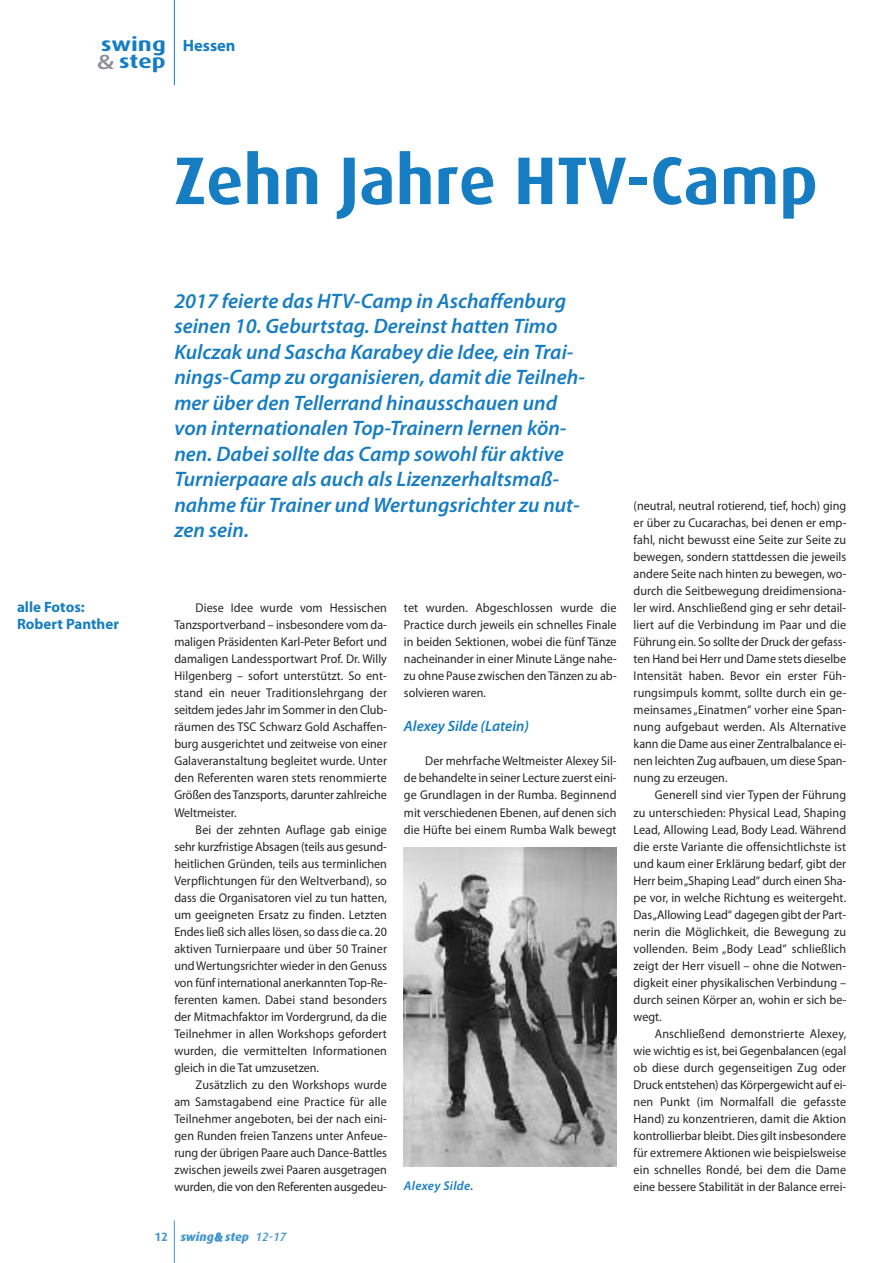
<style>
.page{position:relative;width:893px;height:1263px;background:#fff}
.page>*{position:absolute;margin:0;border:0;box-sizing:border-box;transform-origin:0 0}
.t1{font:700 67.5px "Dax";color:#177dc2}
.t2{font:italic 600 21px/25.5px "Myriad Pro";color:#177dc2}
.t3{font:700 19.5px/16.5px "Dax";color:#177dc2;scale:1.25 1}
.t4{font:700 16.5px "Myriad Pro";color:#177dc2}
.t5{font:700 15px/17px "Myriad Pro";color:#177dc2}
.t6{font:italic 600 15px "Myriad Pro";color:#177dc2}
.t7{font:12.75px/17px "Myriad Pro";color:#272526;text-align:justify;scale:.95 1}
.t8{font:italic 600 12.75px "Myriad Pro";letter-spacing:.025em;color:#177dc2}
.t9{font:italic 800 12px "Dax";color:#4697ce}
.s1{font-family:"Myriad Pro";font-weight:600;font-size:21px;color:#909295}
.s2{font-weight:700;font-style:normal}
.s3{font-family:"Myriad Pro";font-weight:600}
.s4{font-weight:500}
</style>
<div class="page">
<hr style="left:174px;top:1220px;width:1px;height:43px;background:#4697ce">
<hr style="left:174px;top:0;width:1px;height:85px;background:#177dc2">
<img style="left:404px;top:848px;width:213px;height:319px">
<h3 class="t3" style="left:97px;top:36px;width:57px">swing <span class="s1">&amp;</span> step</h3>
<p class="t4" style="left:183px;top:39px;width:54px">Hessen</p>
<p class="t5" style="left:17px;top:600px;width:104px">alle Fotos:<br>Robert Panther</p>
<h1 class="t1" style="left:174px;top:143px;width:645px">Zehn Jahre HTV-Camp</h1>
<p class="t2" style="left:174px;top:289px;width:412px">2017 feierte das HTV-Camp in Aschaffenburg seinen 10. Geburtstag. Dereinst hatten Timo Kulczak und Sascha Karabey die Idee, ein Trai&shy;nings-Camp zu organisieren, damit die Teilneh&shy;mer über den Tellerrand hinausschauen und von internationalen Top-Trainern lernen kön&shy;nen. Dabei sollte das Camp sowohl für aktive Turnierpaare als auch als Lizenzerhaltsmaß&shy;nahme für Trainer und Wertungsrichter zu nut&shy;zen sein.</p>
<p class="t7" style="left:174px;top:601px;width:225px;text-indent:21px">Diese Idee wurde vom Hessischen Tanzsportverband – insbesondere vom da&shy;maligen Präsidenten Karl-Peter Befort und damaligen Landessportwart Prof. Dr. Willy Hilgenberg – sofort unterstützt. So ent&shy;stand ein neuer Traditionslehrgang der seitdem jedes Jahr im Sommer in den Club&shy;räumen des TSC Schwarz Gold Aschaffen&shy;burg ausgerichtet und zeitweise von einer Galaveranstaltung begleitet wurde. Unter den Referenten waren stets renommierte Größen des Tanzsports, darunter zahlreiche Weltmeister.</p>
<p class="t7" style="left:174px;top:822px;width:226px;text-indent:21px">Bei der zehnten Auflage gab einige sehr kurzfristige Absagen (teils aus gesund&shy;heitlichen Gründen, teils aus terminlichen Verpflichtungen für den Weltverband), so dass die Organisatoren viel zu tun hatten, um geeigneten Ersatz zu finden. Letzten Endes ließ sich alles lösen, so dass die ca. 20 aktiven Turnierpaare und über 50 Trainer und Wertungsrichter wieder in den Genuss von fünf international anerkanntenTop-Re&shy;ferenten kamen. Dabei stand besonders der Mitmachfaktor im Vordergrund, da die Teilnehmer in allen Workshops gefordert wurden, die vermittelten Informationen gleich in die Tat umzusetzen.</p>
<p class="t7" style="left:174px;top:1077px;width:226px;text-indent:21px">Zusätzlich zu den Workshops wurde am Samstagabend eine Practice für alle Teilnehmer angeboten, bei der nach eini&shy;gen Runden freien Tanzens unter Anfeue&shy;rung der übrigen Paare auch Dance-Battles zwischen jeweils zwei Paaren ausgetragen wurden, die von den Referenten ausgedeu-</p>
<p class="t9" style="left:154px;top:1230px;width:133px"><span class="s2">12</span> swing<span class="s3">&amp;</span> step <span class="s4">12-17</span></p>
<p class="t7" style="left:404px;top:601px;width:226px">tet wurden. Abgeschlossen wurde die Practice durch jeweils ein schnelles Finale in beiden Sektionen, wobei die fünf Tänze nacheinander in einer Minute Länge nahe&shy;zu ohne Pause zwischen denTänzen zu ab&shy;solvieren waren.</p>
<p class="t6" style="left:404px;top:721px;width:126px">Alexey Silde (Latein)</p>
<p class="t7" style="left:404px;top:754px;width:225px;text-indent:21px">Der mehrfache Weltmeister Alexey Sil&shy;de behandelte in seiner Lecture zuerst eini&shy;ge Grundlagen in der Rumba. Beginnend mit verschiedenen Ebenen, auf denen sich die Hüfte bei einem Rumba Walk bewegt</p>
<p class="t8" style="left:404px;top:1181px;width:71px">Alexey Silde.</p>
<p class="t7" style="left:634px;top:499px;width:226px">(neutral, neutral rotierend, tief, hoch) ging er über zu Cucarachas, bei denen er emp&shy;fahl, nicht bewusst eine Seite zur Seite zu bewegen, sondern stattdessen die jeweils andere Seite nach hinten zu bewegen, wo&shy;durch die Seitbewegung dreidimensiona&shy;ler wird. Anschließend ging er sehr detail&shy;liert auf die Verbindung im Paar und die Führung ein. So sollte der Druck der gefass&shy;ten Hand bei Herr und Dame stets dieselbe Intensität haben. Bevor ein erster Füh&shy;rungsimpuls kommt, sollte durch ein ge&shy;meinsames„Einatmen“ vorher eine Span&shy;nung aufgebaut werden. Als Alternative kann die Dame aus einer Zentralbalance ei&shy;nen leichten Zug aufbauen, um diese Span&shy;nung zu erzeugen.</p>
<p class="t7" style="left:634px;top:788px;width:226px;text-indent:21px">Generell sind vier Typen der Führung zu unterschieden: Physical Lead, Shaping Lead, Allowing Lead, Body Lead. Während die erste Variante die offensichtlichste ist und kaum einer Erklärung bedarf, gibt der Herr beim„Shaping Lead“ durch einen Sha&shy;pe vor, in welche Richtung es weitergeht.<br>Das„Allowing Lead“ dagegen gibt der Part&shy;nerin die Möglichkeit, die Bewegung zu vollenden. Beim „Body Lead“ schließlich zeigt der Herr visuell – ohne die Notwen&shy;digkeit einer physikalischen Verbindung – durch seinen Körper an, wohin er sich be&shy;wegt.</p>
<p class="t7" style="left:634px;top:1026px;width:225px;text-indent:21px">Anschließend demonstrierte Alexey, wie wichtig es ist, bei Gegenbalancen (egal ob diese durch gegenseitigen Zug oder Druck entstehen) das Körpergewicht auf ei&shy;nen Punkt (im Normalfall die gefasste Hand) zu konzentrieren, damit die Aktion kontrollierbar bleibt. Dies gilt insbesondere für extremere Aktionen wie beispielsweise ein schnelles Rondé, bei dem die Dame eine bessere Stabilität in der Balance errei-</p>
</div>
